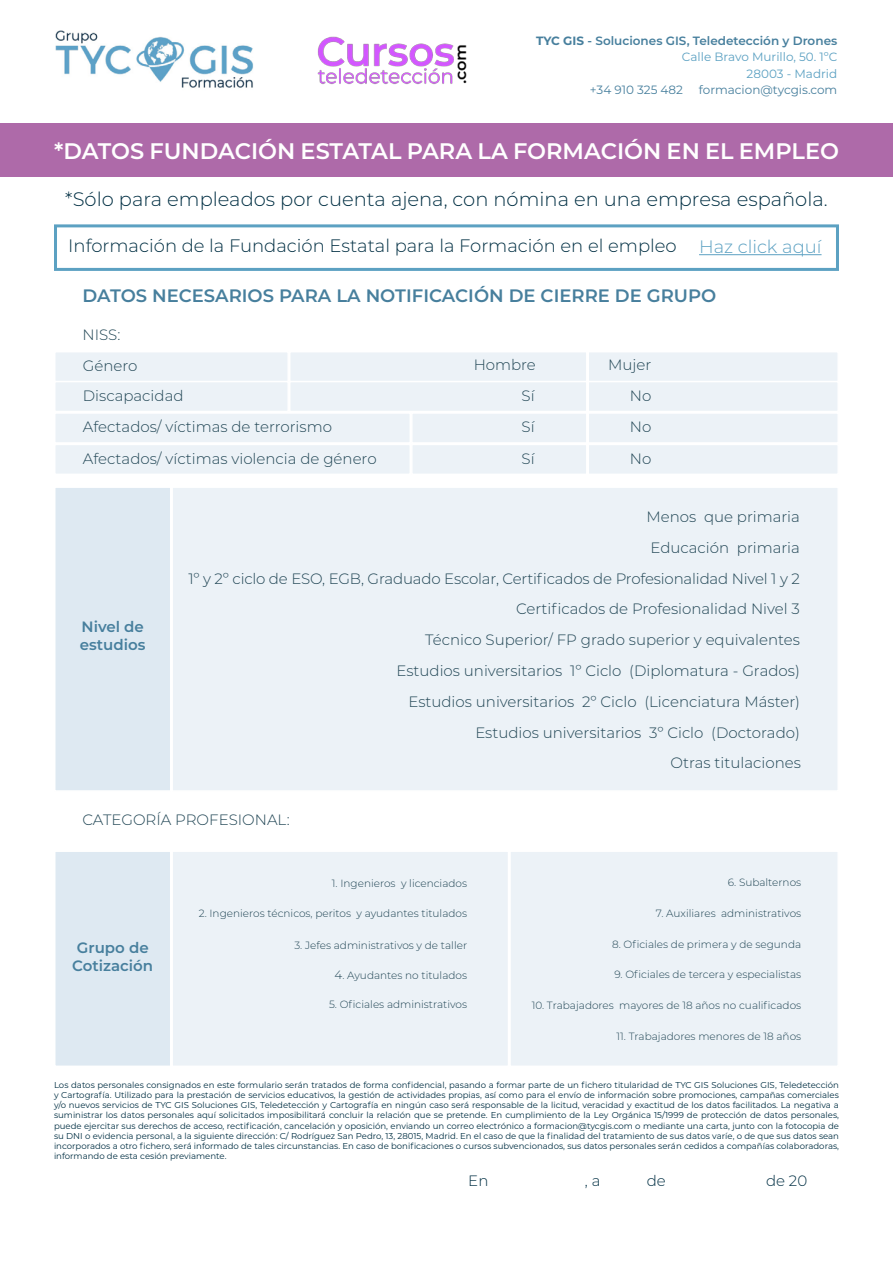
<style>
.page{position:relative;width:893px;height:1263px;background:#fff}
.page>*{position:absolute;margin:0;border:0;box-sizing:border-box;transform-origin:0 0}
.t1{font:600 22.5px "Montserrat";color:#fff}
.t2{font:300 19.5px "Montserrat";color:#002f43}
.t3{font:300 18px "Montserrat";color:#002f43}
.t4{font:600 18px "Montserrat";color:#477f9d}
.t5{font:300 15px/31.3px "Montserrat";color:#204554;text-align:justify}
.t6{font:600 15px/18px "Montserrat";color:#477f9d}
.t7{font:300 15px "Montserrat";color:#002f43}
.t8{font:12px/16.4px "Montserrat";color:#5ca1c2;text-align:right}
.t9{font:12px "Montserrat";color:#477f9d}
.t10{font:300 10.5px "Montserrat";color:#204554}
.t11{font:8.55px/10.2px "Montserrat";color:#002f43;text-align:justify}
.s1{font-weight:700;color:#477f9d}
.s2{font-weight:600;color:#477f9d}
.s3{color:#5ca1c2}
.s4{font-size:12px}
</style>
<div class="page">
<div style="left:171px;top:486px;width:668px;height:306px;background:#ecf2f7;border:2px solid #fff"></div>
<div style="left:509px;top:850px;width:330px;height:217px;background:#ecf2f7;border:2px solid #fff"></div>
<div style="left:171px;top:850px;width:338px;height:217px;background:#ecf2f7;border:2px solid #fff"></div>
<div style="left:289px;top:351px;width:298px;height:31px;background:#ecf2f7;border:2px solid #fff"></div>
<div style="left:587px;top:351px;width:252px;height:31px;background:#ecf2f7;border:2px solid #fff"></div>
<div style="left:587px;top:381px;width:252px;height:31px;background:#ecf2f7;border:2px solid #fff"></div>
<div style="left:587px;top:412px;width:252px;height:32px;background:#ecf2f7;border:2px solid #fff"></div>
<div style="left:587px;top:444px;width:252px;height:31px;background:#ecf2f7;border:2px solid #fff"></div>
<div style="left:289px;top:381px;width:298px;height:31px;background:#ecf2f7;border:2px solid #fff"></div>
<div style="left:411px;top:412px;width:176px;height:32px;background:#ecf2f7;border:2px solid #fff"></div>
<div style="left:411px;top:444px;width:176px;height:31px;background:#ecf2f7;border:2px solid #fff"></div>
<div style="left:54px;top:351px;width:235px;height:31px;background:#ecf2f7;border:2px solid #fff"></div>
<div style="left:54px;top:381px;width:235px;height:31px;background:#ecf2f7;border:2px solid #fff"></div>
<div style="left:54px;top:412px;width:357px;height:32px;background:#ecf2f7;border:2px solid #fff"></div>
<div style="left:54px;top:444px;width:357px;height:31px;background:#ecf2f7;border:2px solid #fff"></div>
<div style="left:54px;top:486px;width:117px;height:306px;background:#dee9f2;border:2px solid #fff"></div>
<div style="left:54px;top:850px;width:117px;height:217px;background:#dee9f2;border:2px solid #fff"></div>
<div style="left:0;top:123px;width:893px;height:53px;background:#ae6aa9"></div>
<hr style="left:699px;top:254px;width:122px;height:1px;background:#5ca1c2">
<div style="left:54px;top:224px;width:785px;height:47px;border:3px solid #5ca1c2"></div>
<img style="left:55px;top:30px;width:198px;height:58px">
<img style="left:317px;top:36px;width:150px;height:48px">
<h3 class="t8" style="left:536px;top:32px;width:303px"><span class="s1">TYC GIS</span> <span class="s2">- Soluciones GIS, Teledetección y Drones<br></span>Calle Bravo Murillo, 50. 1ºC<br>28003 - Madrid</h3>
<h3 class="t9" style="left:590px;top:81px;width:95px">+34 910 325 482</h3>
<h3 class="t9" style="left:699px;top:81px;width:140px">formacion@tycgis.com</h3>
<h1 class="t1" style="left:54px;top:135px;width:786px">*DATOS FUNDACIÓN ESTATAL PARA LA FORMACIÓN EN EL EMPLEO</h1>
<h2 class="t2" style="left:65px;top:186px;width:764px">*Sólo para empleados por cuenta ajena, con nómina en una empresa española.</h2>
<h3 class="t3" style="left:68px;top:234px;width:755px">Información de la Fundación Estatal para la Formación en el empleo <span class="s3">Haz click aquí</span></h3>
<h3 class="t4" style="left:82px;top:283px;width:635px">DATOS NECESARIOS PARA LA NOTIFICACIÓN DE CIERRE DE GRUPO</h3>
<h3 class="t5" style="left:82px;top:318px;width:39px">NISS:</h3>
<h3 class="t5" style="left:83px;top:350px;width:56px">Género</h3>
<h3 class="t5" style="left:83px;top:380px;width:295px;text-align:left">Discapacidad<br>Afectados/ víctimas de terrorismo<br>Afectados/ víctimas violencia de género</h3>
<h3 class="t5" style="left:474px;top:349px;width:64px">Hombre</h3>
<h3 class="t5" style="left:630px;top:349px;width:23px;text-indent:-22px">Mujer No No No</h3>
<h3 class="t5" style="left:522px;top:380px;width:15px">Sí Sí Sí</h3>
<h3 class="t5" style="left:646px;top:501px;width:155px">Menos que primaria</h3>
<h3 class="t5" style="left:650px;top:531px;width:151px">Educación primaria</h3>
<h3 class="t5" style="left:188px;top:562px;width:613px">1º y 2º ciclo de ESO, EGB, Graduado Escolar, Certificados de Profesionalidad Nivel 1 y 2</h3>
<h3 class="t6" style="left:80px;top:616px;width:67px">Nivel de estudios</h3>
<h3 class="t5" style="left:82px;top:803px;width:209px">CATEGORÍA PROFESIONAL:</h3>
<h3 class="t5" style="left:516px;top:593px;width:285px">Certificados de Profesionalidad Nivel 3</h3>
<h3 class="t5" style="left:425px;top:624px;width:376px">Técnico Superior/ FP grado superior y equivalentes</h3>
<h3 class="t5" style="left:396px;top:655px;width:406px;line-height:30.6px;text-align:right">Estudios universitarios 1º Ciclo (Diplomatura - Grados)<br>Estudios universitarios 2º Ciclo (Licenciatura Máster)<br>Estudios universitarios 3º Ciclo (Doctorado)<br>Otras titulaciones</h3>
<p class="t10" style="left:332px;top:876px;width:137px">1. Ingenieros y licenciados</p>
<p class="t10" style="left:728px;top:875px;width:75px">6. Subalternos</p>
<h3 class="t6" style="left:72px;top:938px;width:82px;text-align:center">Grupo de<br>Cotización</h3>
<p class="t10" style="left:199px;top:906px;width:270px">2. Ingenieros técnicos, peritos y ayudantes titulados</p>
<p class="t10" style="left:656px;top:906px;width:147px">7. Auxiliares administrativos</p>
<p class="t10" style="left:294px;top:938px;width:174px">3. Jefes administrativos y de taller</p>
<p class="t10" style="left:612px;top:937px;width:191px">8. Oficiales de primera y de segunda</p>
<p class="t10" style="left:335px;top:968px;width:134px"><span class="s4">4</span>. Ayudantes no titulados</p>
<p class="t10" style="left:614px;top:967px;width:188px">9. Oficiales de tercera y especialistas</p>
<p class="t10" style="left:329px;top:997px;width:140px">5. Oficiales administrativos</p>
<p class="t10" style="left:532px;top:998px;width:271px">10. Trabajadores mayores de 18 años no cualificados</p>
<p class="t10" style="left:616px;top:1029px;width:186px">11. Trabajadores menores de 18 años</p>
<p class="t11" style="left:54px;top:1079px;width:787px">Los datos personales consignados en este formulario serán tratados de forma confidencial, pasando a formar parte de un fichero titularidad de TYC GIS Soluciones GIS, Teledetección y Cartografía. Utilizado para la prestación de servicios educativos, la gestión de actividades propias, así como para el envío de información sobre promociones, campañas comerciales y/o nuevos servicios de TYC GIS Soluciones GIS, Teledetección y Cartografía en ningún caso será responsable de la licitud, veracidad y exactitud de los datos facilitados. La negativa a suministrar los datos personales aquí solicitados imposibilitará concluir la relación que se pretende. En cumplimiento de la Ley Orgánica 15/1999 de protección de datos personales, puede ejercitar sus derechos de acceso, rectificación, cancelación y oposición, enviando un correo electrónico a formacion@tycgis.com o mediante una carta, junto con la fotocopia de su DNI o evidencia personal, a la siguiente dirección: C/ Rodríguez San Pedro, 13, 28015, Madrid. En el caso de que la finalidad del tratamiento de sus datos varíe, o de que sus datos sean incorporados a otro fichero, será informado de tales circunstancias. En caso de bonificaciones o cursos subvencionados, sus datos personales serán cedidos a compañías colaboradoras, informando de esta cesión previamente.</p>
<h3 class="t7" style="left:468px;top:1171px;width:22px">En</h3>
<h3 class="t7" style="left:585px;top:1171px;width:17px">, a</h3>
<h3 class="t7" style="left:647px;top:1171px;width:21px">de</h3>
<h3 class="t7" style="left:766px;top:1171px;width:43px">de 20</h3>
</div>
